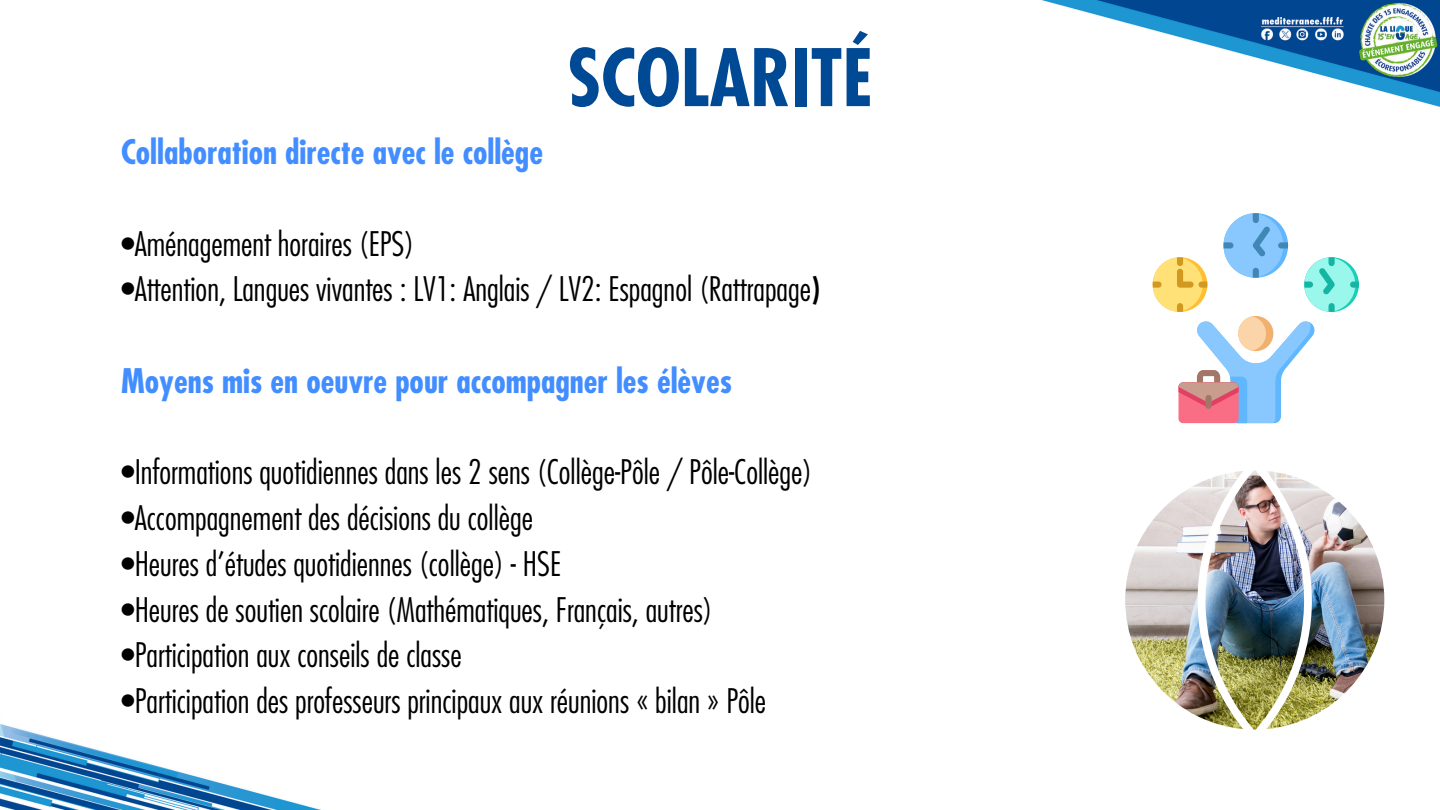
<style>
.page{position:relative;width:1440px;height:810px;background:#fff}
.page>*{position:absolute;margin:0;border:0;box-sizing:border-box;transform-origin:0 0}
.t1{font:700 condensed 77px "Futura Std";color:#004994}
.t2{font:300 condensed 33px "Futura Std";color:#000}
.t3{font:700 condensed 33px "Futura Std";color:#428dff}
.s1{font-weight:400}
</style>
<div class="page">
<img style="left:0;top:0;width:1440px;height:810px">
<svg style="left:1153px;top:207px;width:206px;height:216px"></svg>
<div style="left:1206px;top:395px;width:6px;height:14px;background:#a37767;border-radius:3px"></div>
<img style="left:1125px;top:470px;width:259px;height:260px">
<h2 class="t3" style="left:121px;top:137px;width:424px">Collaboration directe avec le collège</h2>
<h1 class="t1" style="left:567px;top:43px;width:307px">SCOLARITÉ</h1>
<p class="t2" style="left:121px;top:228px;width:295px">•Aménagement horaires (EPS)</p>
<p class="t2" style="left:121px;top:274px;width:701px">•Attention, Langues vivantes : LV1: Anglais / LV2: Espagnol (Rattrapage<span class="s1">)</span></p>
<h2 class="t3" style="left:121px;top:366px;width:613px">Moyens mis en oeuvre pour accompagner les élèves</h2>
<p class="t2" style="left:121px;top:457px;width:693px">•Informations quotidiennes dans les 2 sens (Collège-Pôle / Pôle-Collège)</p>
<p class="t2" style="left:121px;top:503px;width:414px">•Accompagnement des décisions du collège</p>
<p class="t2" style="left:121px;top:549px;width:442px">•Heures d’études quotidiennes (collège) - HSE</p>
<p class="t2" style="left:121px;top:594px;width:593px">•Heures de soutien scolaire (Mathématiques, Français, autres)</p>
<p class="t2" style="left:121px;top:640px;width:342px">•Participation aux conseils de classe</p>
<p class="t2" style="left:121px;top:686px;width:647px">•Participation des professeurs principaux aux réunions « bilan » Pôle</p>
</div>
